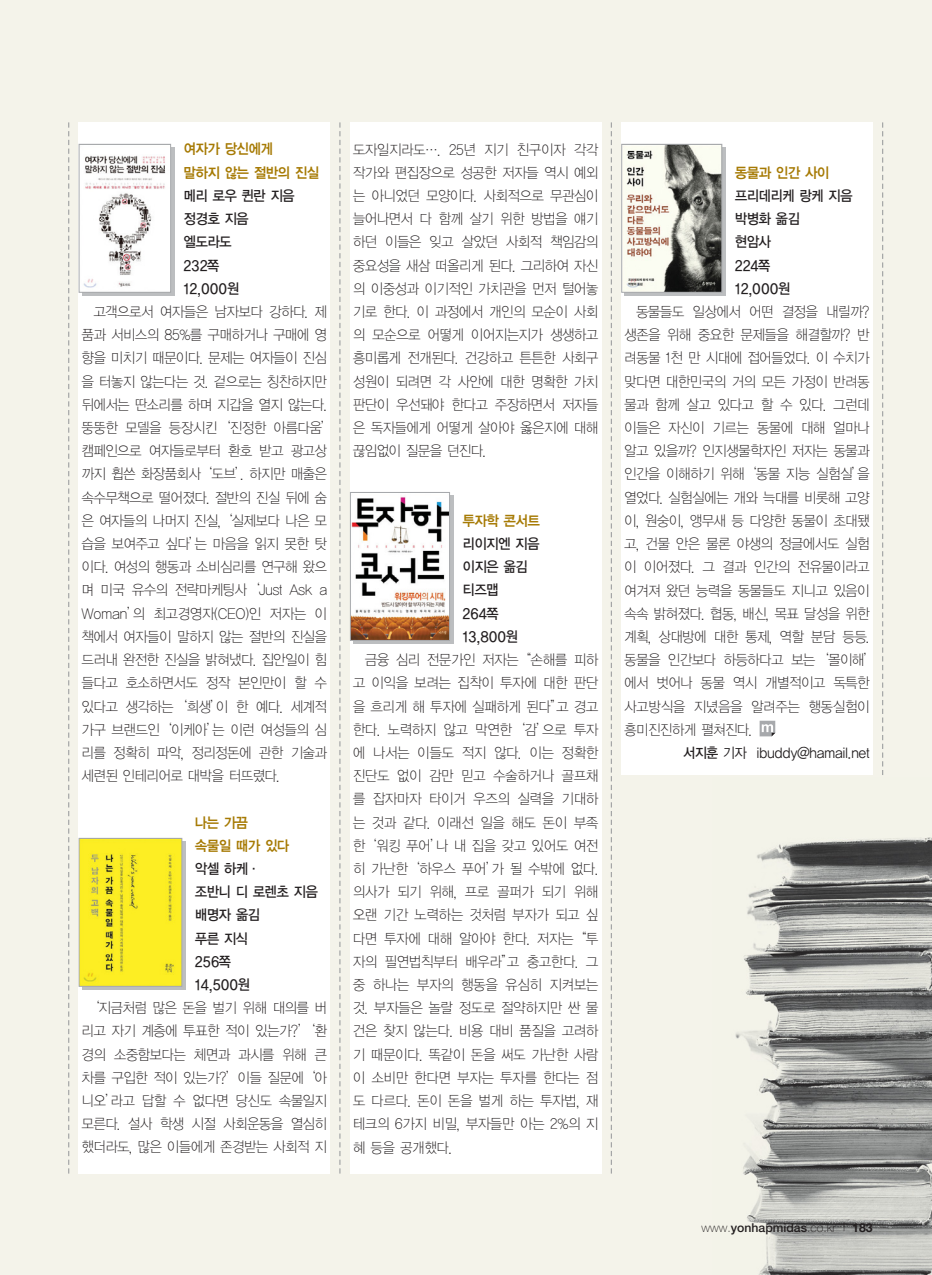
<style>
.page{position:relative;width:932px;height:1275px;background:#f4f3ea}
.page>*{position:absolute;margin:0;border:0;box-sizing:border-box;transform-origin:0 0}
.t1{font:14.35px/23.3px "YGO11 KS Cms UHC H";letter-spacing:-.105em;color:#231f20;scale:.93 1}
.t2{font:14.35px/23.3px "YGO13 KS Cms UHC H";letter-spacing:-.11em;color:#231f20;scale:.93 1}
.t3{font:14.35px/23.3px "YGO14 KS Cms UHC H";letter-spacing:-.105em;color:#a67a04;scale:.93 1}
.t4{font:14px "YGO12 KS Cms UHC H";letter-spacing:-.08em;color:#231f20;scale:.93 1}
.t5{font:100 12.25px "Helvetica Neue";color:#231f20}
.s1{font-family:"YGO13 KS Cms UHC H"}
.s2{font-weight:500}
.s3{font-weight:700}
</style>
<div class="page">
<img style="left:735px;top:837px;width:197px;height:438px">
<div style="left:79px;top:122px;width:251px;height:1051px;background:#fff"></div>
<div style="left:350px;top:122px;width:251px;height:1051px;background:#fff"></div>
<div style="left:621px;top:122px;width:251px;height:653px;background:#fff"></div>
<svg style="left:759px;top:721px;width:16px;height:15px"></svg>
<svg style="left:68px;top:122px;width:1px;height:1051px"></svg>
<svg style="left:339px;top:122px;width:1px;height:1051px"></svg>
<svg style="left:611px;top:122px;width:1px;height:1051px"></svg>
<svg style="left:882px;top:122px;width:1px;height:653px"></svg>
<div style="left:82px;top:841px;width:104px;height:149px;background:#bcbec0"></div>
<div style="left:82px;top:147px;width:92px;height:149px;background:#bcbec0"></div>
<div style="left:624px;top:147px;width:101px;height:149px;background:#bcbec0"></div>
<div style="left:353px;top:495px;width:100px;height:149px;background:#bcbec0"></div>
<img style="left:82px;top:147px;width:87px;height:144px">
<div style="left:79px;top:144px;width:92px;height:149px;border:1px solid #a7a9ac"></div>
<img style="left:81px;top:840px;width:99px;height:145px">
<div style="left:79px;top:838px;width:103px;height:149px;border:1px solid #a7a9ac"></div>
<img style="left:352px;top:495px;width:96px;height:144px">
<div style="left:350px;top:492px;width:100px;height:149px;border:1px solid #a7a9ac"></div>
<img style="left:623px;top:146px;width:97px;height:145px">
<div style="left:621px;top:144px;width:101px;height:149px;border:1px solid #a7a9ac"></div>
<p class="t3" style="left:183px;top:138px;width:148px">여자가 당신에게<br>말하지 않는 절반의 진실</p>
<p class="t2" style="left:183px;top:185px;width:122px">메리 로우 퀸란 지음 정경호 지음 엘도라도<br>232쪽<br>12,000원</p>
<p class="t1" style="left:81px;top:301px;width:274px;text-indent:12px">고객으로서 여자들은 남자보다 강하다. 제 품과 서비스의 85%를 구매하거나 구매에 영 향을 미치기 때문이다. 문제는 여자들이 진심 을 터놓지 않는다는 것. 겉으로는 칭찬하지만 뒤에서는 딴소리를 하며 지갑을 열지 않는다. 뚱뚱한 모델을 등장시킨‘진정한 아름다움’ 캠페인으로 여자들로부터 환호 받고 광고상 까지 휩쓴 화장품회사‘도브’. 하지만 매출은 속수무책으로 떨어졌다. 절반의 진실 뒤에 숨 은 여자들의 나머지 진실, ‘실제보다 나은 모 습을 보여주고 싶다’는 마음을 읽지 못한 탓 이다. 여성의 행동과 소비심리를 연구해 왔으 며 미국 유수의 전략마케팅사‘Just Ask a<br>Woman’의 최고경영자(CEO)인 저자는 이 책에서 여자들이 말하지 않는 절반의 진실을 드러내 완전한 진실을 밝혀냈다. 집안일이 힘 들다고 호소하면서도 정작 본인만이 할 수 있다고 생각하는‘희생’이 한 예다. 세계적 가구 브랜드인‘이케아’는 이런 여성들의 심 리를 정확히 파악, 정리정돈에 관한 기술과 세련된 인테리어로 대박을 터뜨렸다.</p>
<p class="t3" style="left:194px;top:811px;width:104px">나는 가끔<br>속물일 때가 있다</p>
<p class="t2" style="left:194px;top:858px;width:135px">악셀 하케·<br>조반니 디 로렌초 지음 배명자 옮김<br>푸른 지식<br>256쪽<br>14,500원</p>
<p class="t1" style="left:81px;top:997px;width:266px;text-align:center">‘지금처럼 많은 돈을 벌기 위해 대의를 버 리고 자기 계층에 투표한 적이 있는가?’‘환 경의 소중함보다는 체면과 과시를 위해 큰 차를 구입한 적이 있는가?’이들 질문에‘아 니오’라고 답할 수 없다면 당신도 속물일지 모른다. 설사 학생 시절 사회운동을 열심히 했더라도, 많은 이들에게 존경받는 사회적 지</p>
<p class="t1" style="left:352px;top:138px;width:266px;text-align:justify">도자일지라도…. 25년 지기 친구이자 각각 작가와 편집장으로 성공한 저자들 역시 예외 는 아니었던 모양이다. 사회적으로 무관심이 늘어나면서 다 함께 살기 위한 방법을 얘기 하던 이들은 잊고 살았던 사회적 책임감의 중요성을 새삼 떠올리게 된다. 그리하여 자신 의 이중성과 이기적인 가치관을 먼저 털어놓 기로 한다. 이 과정에서 개인의 모순이 사회 의 모순으로 어떻게 이어지는지가 생생하고 흥미롭게 전개된다. 건강하고 튼튼한 사회구 성원이 되려면 각 사안에 대한 명확한 가치 판단이 우선돼야 한다고 주장하면서 저자들 은 독자들에게 어떻게 살아야 옳은지에 대해 끊임없이 질문을 던진다.</p>
<p class="t3" style="left:462px;top:510px;width:86px">투자학 콘서트</p>
<p class="t2" style="left:462px;top:533px;width:85px">리이지엔 지음 이지은 옮김 티즈맵<br>264쪽<br>13,800원</p>
<p class="t1" style="left:352px;top:649px;width:266px;text-align:justify;text-indent:12px">금융 심리 전문가인 저자는“손해를 피하 고 이익을 보려는 집착이 투자에 대한 판단 을 흐리게 해 투자에 실패하게 된다”고 경고 한다. 노력하지 않고 막연한‘감’으로 투자 에 나서는 이들도 적지 않다. 이는 정확한 진단도 없이 감만 믿고 수술하거나 골프채 를 잡자마자 타이거 우즈의 실력을 기대하 는 것과 같다. 이래선 일을 해도 돈이 부족 한‘워킹 푸어’나 내 집을 갖고 있어도 여전 히 가난한‘하우스 푸어’가 될 수밖에 없다. 의사가 되기 위해, 프로 골퍼가 되기 위해 오랜 기간 노력하는 것처럼 부자가 되고 싶 다면 투자에 대해 알아야 한다. 저자는“투 자의 필연법칙부터 배우라”고 충고한다. 그 중 하나는 부자의 행동을 유심히 지켜보는 것. 부자들은 놀랄 정도로 절약하지만 싼 물 건은 찾지 않는다. 비용 대비 품질을 고려하 기 때문이다. 똑같이 돈을 써도 가난한 사람 이 소비만 한다면 부자는 투자를 한다는 점 도 다르다. 돈이 돈을 벌게 하는 투자법, 재 테크의 6가지 비밀, 부자들만 아는 2%의 지 혜 등을 공개했다.</p>
<p class="t3" style="left:734px;top:162px;width:104px">동물과 인간 사이</p>
<p class="t2" style="left:734px;top:185px;width:129px">프리데리케 랑케 지음 박병화 옮김<br>현암사<br>224쪽<br>12,000원</p>
<p class="t1" style="left:623px;top:301px;width:274px;text-indent:12px">동물들도 일상에서 어떤 결정을 내릴까? 생존을 위해 중요한 문제들을 해결할까? 반 려동물 1천 만 시대에 접어들었다. 이 수치가 맞다면 대한민국의 거의 모든 가정이 반려동 물과 함께 살고 있다고 할 수 있다. 그런데 이들은 자신이 기르는 동물에 대해 얼마나 알고 있을까? 인지생물학자인 저자는 동물과 인간을 이해하기 위해‘동물 지능 실험실’을 열었다. 실험실에는 개와 늑대를 비롯해 고양 이, 원숭이, 앵무새 등 다양한 동물이 초대됐 고, 건물 안은 물론 야생의 정글에서도 실험 이 이어졌다. 그 결과 인간의 전유물이라고 여겨져 왔던 능력을 동물들도 지니고 있음이 속속 밝혀졌다. 협동, 배신, 목표 달성을 위한 계획, 상대방에 대한 통제, 역할 분담 등등. 동물을 인간보다 하등하다고 보는‘몰이해’ 에서 벗어나 동물 역시 개별적이고 독특한 사고방식을 지녔음을 알려주는 행동실험이 흥미진진하게 펼쳐진다.</p>
<p class="t4" style="left:683px;top:746px;width:203px"><span class="s1">서지훈</span> 기자 ibuddy@hamail.net</p>
<p class="t5" style="left:701px;top:1223px;width:173px">www.<span class="s2">yonhapmidas</span>.co.kr | <span class="s3">183</span></p>
</div>
